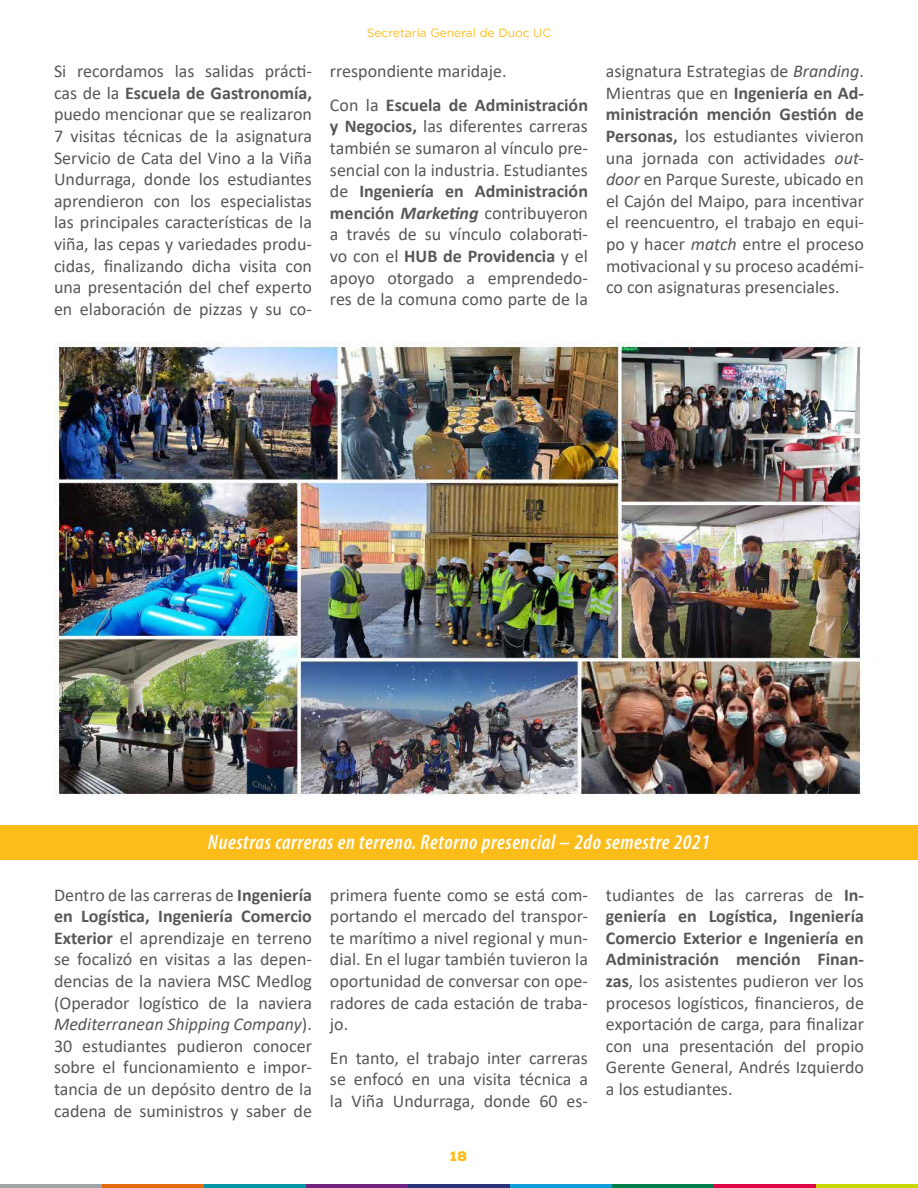
<style>
.page{position:relative;width:918px;height:1188px;background:#fff}
.page>*{position:absolute;margin:0;border:0;box-sizing:border-box;transform-origin:0 0}
.t1{font:italic 600 condensed 21px "Myriad Pro";letter-spacing:.03em;color:#fff}
.t2{font:18px/21.6px "Calibri";color:#575756;text-align:justify}
.t3{font:900 13.5px "Nexa Rust Sans";color:#fcbd1b}
.t4{font:12px "Gotham";color:#fcbd1b}
.s1{font-weight:700}
.s2{font-weight:700;font-style:italic}
.s3{font-style:italic}
</style>
<div class="page">
<hr style="left:0;top:1185px;width:102px;height:3px;background:#a2a5a7">
<hr style="left:102px;top:1185px;width:102px;height:3px;background:#e26c0e">
<hr style="left:204px;top:1185px;width:102px;height:3px;background:#0894a9">
<hr style="left:306px;top:1185px;width:102px;height:3px;background:#6f2380">
<hr style="left:408px;top:1185px;width:102px;height:3px;background:#2a317b">
<hr style="left:510px;top:1185px;width:102px;height:3px;background:#0f9cd8">
<hr style="left:612px;top:1185px;width:102px;height:3px;background:#007e48">
<hr style="left:714px;top:1185px;width:102px;height:3px;background:#dc0647">
<hr style="left:816px;top:1185px;width:102px;height:3px;background:#cad506">
<div style="left:0;top:825px;width:918px;height:35px;background:#fcbd1b"></div>
<img style="left:54px;top:343px;width:809px;height:453px">
<p class="t4" style="left:367px;top:25px;width:186px">Secretaría General de Duoc UC</p>
<p class="t2" style="left:54px;top:60px;width:260px">Si recordamos las salidas prácti&shy;cas de la <span class="s1">Escuela de Gastronomía, </span>puedo mencionar que se realizaron 7 visitas técnicas de la asignatura Servicio de Cata del Vino a la Viña Undurraga, donde los estudiantes aprendieron con los especialistas las principales características de la viña, las cepas y variedades produ&shy;cidas, finalizando dicha visita con una presentación del chef experto en elaboración de pizzas y su co-</p>
<p class="t2" style="left:330px;top:54px;width:260px;line-height:33.6px">rrespondiente maridaje.<br>Con la <span class="s1">Escuela de Administración</span></p>
<p class="t2" style="left:330px;top:115px;width:260px"><span class="s1">y Negocios,</span> las diferentes carreras también se sumaron al vínculo pre&shy;sencial con la industria. Estudiantes de <span class="s1">Ingeniería en Administración mención</span> <span class="s2">Marketing</span> contribuyeron a través de su vínculo colaborati&shy;vo con el <span class="s1">HUB de Providencia</span> y el apoyo otorgado a emprendedo&shy;res de la comuna como parte de la</p>
<p class="t2" style="left:606px;top:60px;width:260px">asignatura Estrategias de <span class="s3">Branding</span>.<br>Mientras que en <span class="s1">Ingeniería en Ad&shy;ministración mención Gestión de Personas,</span> los estudiantes vivieron una jornada con actividades <span class="s3">out&shy;door</span> en Parque Sureste, ubicado en el Cajón del Maipo, para incentivar el reencuentro, el trabajo en equi&shy;po y hacer <span class="s3">match</span> entre el proceso motivacional y su proceso académi&shy;co con asignaturas presenciales.</p>
<p class="t1" style="left:208px;top:829px;width:504px">Nuestras carreras en terreno. Retorno presencial – 2do semestre 2021</p>
<p class="t2" style="left:54px;top:883px;width:260px">Dentro de las carreras de <span class="s1">Ingeniería en Logística, Ingeniería Comercio Exterior</span> el aprendizaje en terreno se focalizó en visitas a las depen&shy;dencias de la naviera MSC Medlog (Operador logístico de la naviera <span class="s3">Mediterranean Shipping Company</span>).<br>30 estudiantes pudieron conocer sobre el funcionamiento e impor&shy;tancia de un depósito dentro de la cadena de suministros y saber de</p>
<p class="t2" style="left:330px;top:883px;width:259px">primera fuente como se está com&shy;portando el mercado del transpor&shy;te marítimo a nivel regional y mun&shy;dial. En el lugar también tuvieron la oportunidad de conversar con ope&shy;radores de cada estación de traba&shy;jo.</p>
<p class="t2" style="left:606px;top:883px;width:260px">tudiantes de las carreras de <span class="s1">In&shy;geniería en Logística, Ingeniería Comercio Exterior e Ingeniería en Administración mención Finan&shy;zas</span>, los asistentes pudieron ver los procesos logísticos, financieros, de exportación de carga, para finalizar con una presentación del propio Gerente General, Andrés Izquierdo a los estudiantes.</p>
<p class="t2" style="left:330px;top:1047px;width:259px">En tanto, el trabajo inter carreras se enfocó en una visita técnica a la Viña Undurraga, donde 60 es-</p>
<p class="t3" style="left:451px;top:1147px;width:18px">18</p>
</div>
